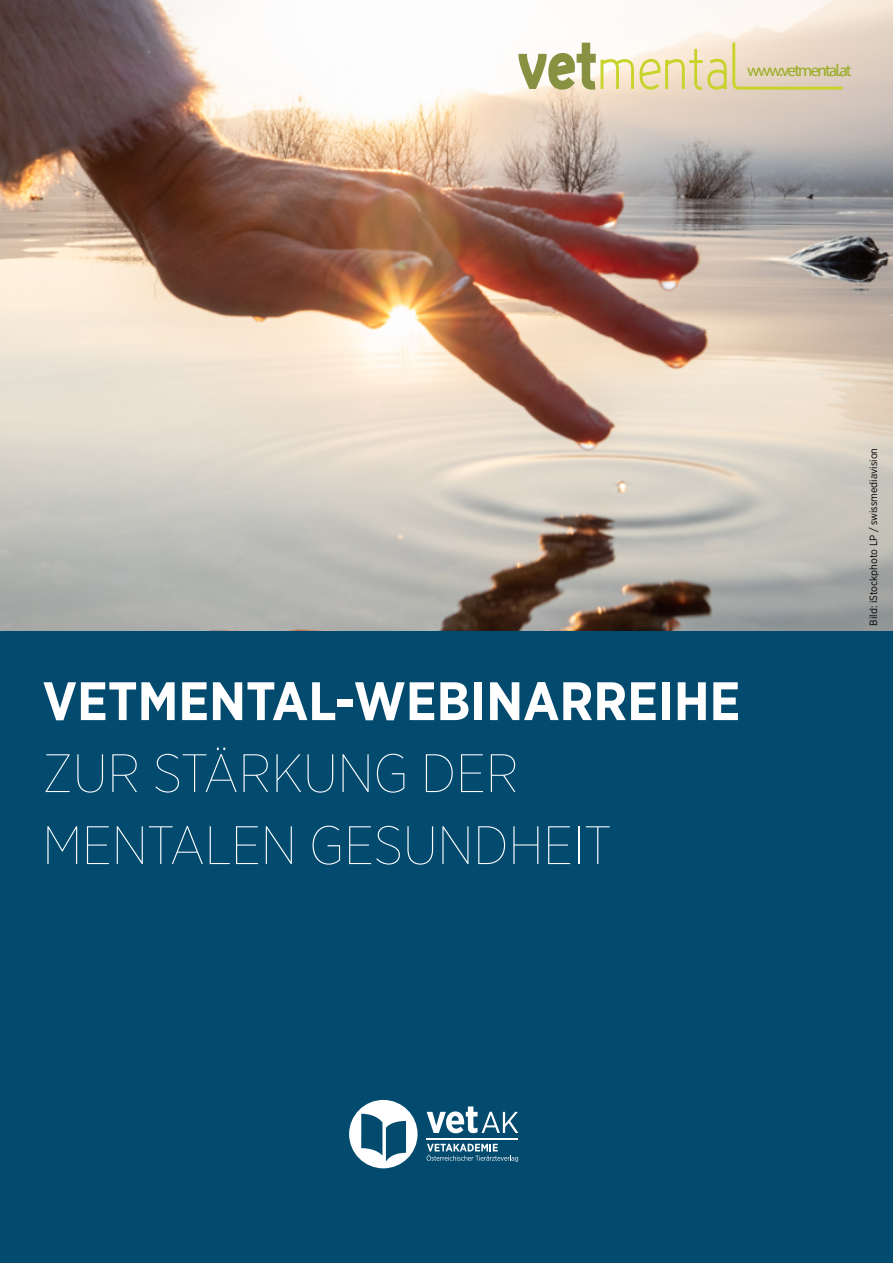
<style>
.page{position:relative;width:893px;height:1263px;background:#034a6f}
.page>*{position:absolute;margin:0;border:0;box-sizing:border-box;transform-origin:0 0}
.t1{font:100 54px/72px "Gotham Narrow";color:#fff}
.t2{font:700 54px "Gotham Narrow";color:#fff}
.t3{font:17.1px "Myriad Pro";letter-spacing:-.1em;color:#98ac23}
.t4{font:10.5px "Gotham Narrow";color:#000}
</style>
<div class="page">
<img style="left:0;top:0;width:893px;height:630px">
<div style="left:349px;top:1100px;width:69px;height:68px;background:#fff;border-radius:50%"></div>
<svg style="left:361px;top:1114px;width:45px;height:47px"></svg>
<svg style="left:427px;top:1106px;width:91px;height:27px"></svg>
<hr style="left:427px;top:1138px;width:91px;height:2px;background:#fff">
<svg style="left:427px;top:1144px;width:91px;height:18px"></svg>
<svg style="left:518px;top:43px;width:324px;height:47px;background:#e1d9b2"></svg>
<h2 class="t3" style="left:747px;top:60px;width:106px">www.vetmental.at</h2>
<h1 class="t2" style="left:43px;top:666px;width:699px">VETMENTAL-WEBINARREIHE</h1>
<h1 class="t1" style="left:43px;top:736px;width:570px">ZUR STÄRKUNG DER<br>MENTALEN GESUNDHEIT</h1>
<p class="t4" style="left:867px;top:625px;width:179px;rotate:-90deg">Bild: iStockphoto LP / swissmediavision</p>
</div>
